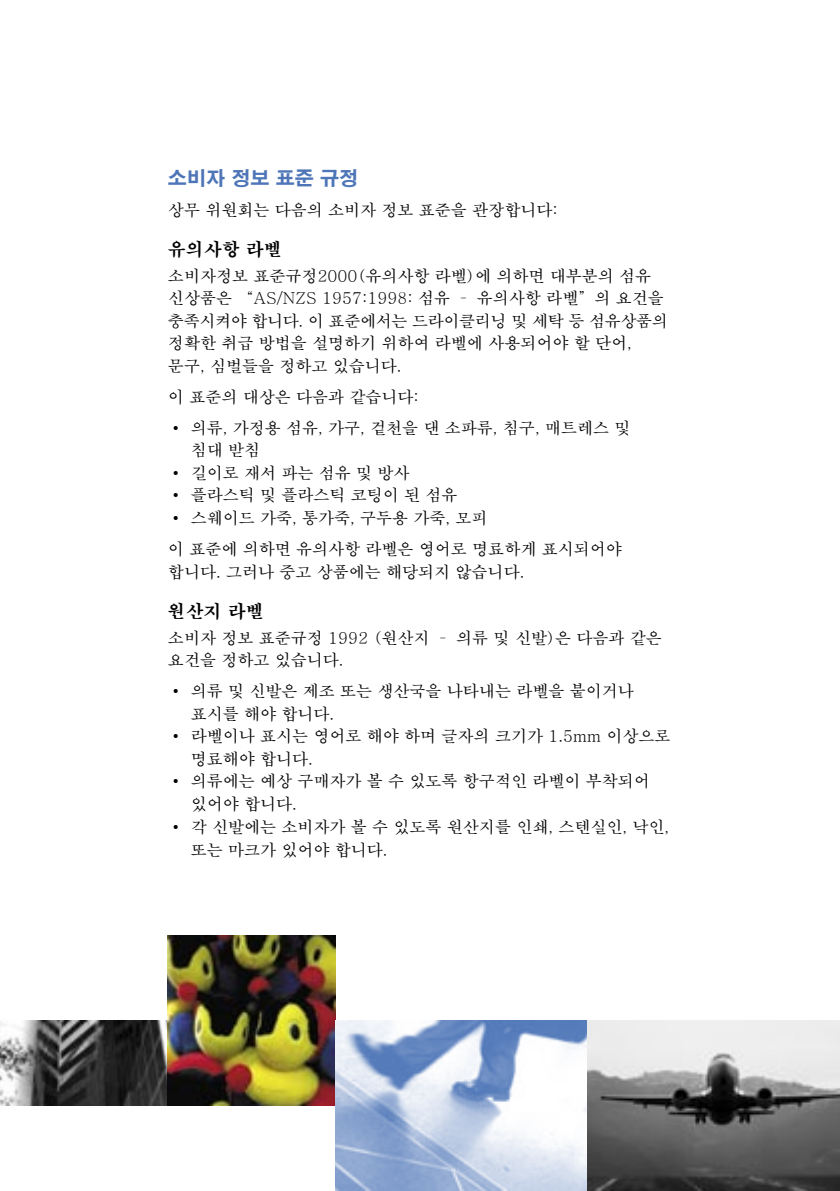
<style>
.page{position:relative;width:840px;height:1191px;background:#fff}
.page>*{position:absolute;margin:0;border:0;box-sizing:border-box;transform-origin:0 0}
.Sub_Header{font:19px "HY Go Thic Extra";color:#4d75b7}
.Bold{font:18px "HY Myeong Jo Extra";color:#000}
.Body{font:500 16px/22.4px "HY Myeong Jo";color:#000}
.Bullet{font:500 16px/22.4px "HY Myeong Jo";color:#000}
.Bullet___Last{font:500 16px/23px "HY Myeong Jo";color:#000}
</style>
<div class="page">
<img style="left:0;top:1020px;width:168px;height:86px">
<img style="left:168px;top:935px;width:168px;height:171px">
<img style="left:336px;top:1020px;width:251px;height:171px">
<svg style="left:587px;top:1020px;width:252px;height:171px;background:#868686"></svg>
<p class="Sub_Header" style="left:168px;top:165px;width:191px">소비자 정보 표준 규정</p>
<p class="Body" style="left:168px;top:197px;width:391px">상무 위원회는 다음의 소비자 정보 표준을 관장합니다:</p>
<p class="Bold" style="left:168px;top:238px;width:115px">유의사항 라벨</p>
<p class="Body" style="left:168px;top:263px;width:501px">소비자정보 표준규정2000(유의사항 라벨)에 의하면 대부분의 섬유 신상품은 “AS/NZS 1957:1998: 섬유 – 유의사항 라벨”의 요건을 충족시켜야 합니다. 이 표준에서는 드라이클리닝 및 세탁 등 섬유상품의 정확한 취급 방법을 설명하기 위하여 라벨에 사용되어야 할 단어, 문구, 심벌들을 정하고 있습니다.</p>
<p class="Body" style="left:168px;top:384px;width:252px">이 표준의 대상은 다음과 같습니다:</p>
<p class="Bullet" style="left:190px;top:415px;width:441px;text-indent:-23px">• 의류, 가정용 섬유, 가구, 겉천을 댄 소파류, 침구, 매트레스 및 침대 받침</p>
<p class="Bullet" style="left:168px;top:460px;width:243px">• 길이로 재서 파는 섬유 및 방사</p>
<p class="Bullet" style="left:168px;top:483px;width:291px">• 플라스틱 및 플라스틱 코팅이 된 섬유</p>
<p class="Bullet___Last" style="left:168px;top:506px;width:321px">• 스웨이드 가죽, 통가죽, 구두용 가죽, 모피</p>
<p class="Body" style="left:168px;top:537px;width:455px">이 표준에 의하면 유의사항 라벨은 영어로 명료하게 표시되어야 합니다. 그러나 중고 상품에는 해당되지 않습니다.</p>
<p class="Bold" style="left:168px;top:600px;width:97px">원산지 라벨</p>
<p class="Body" style="left:168px;top:625px;width:495px">소비자 정보 표준규정 1992 (원산지 – 의류 및 신발)은 다음과 같은 요건을 정하고 있습니다.</p>
<p class="Bullet" style="left:190px;top:679px;width:444px;text-indent:-23px">• 의류 및 신발은 제조 또는 생산국을 나타내는 라벨을 붙이거나 표시를 해야 합니다.</p>
<p class="Bullet" style="left:190px;top:724px;width:481px;text-indent:-23px">• 라벨이나 표시는 영어로 해야 하며 글자의 크기가 1.5mm 이상으로 명료해야 합니다.</p>
<p class="Bullet" style="left:190px;top:769px;width:460px;text-indent:-23px">• 의류에는 예상 구매자가 볼 수 있도록 항구적인 라벨이 부착되어 있어야 합니다.</p>
<p class="Bullet___Last" style="left:190px;top:814px;width:479px;text-indent:-23px">• 각 신발에는 소비자가 볼 수 있도록 원산지를 인쇄, 스텐실인, 낙인, 또는 마크가 있어야 합니다.</p>
</div>
